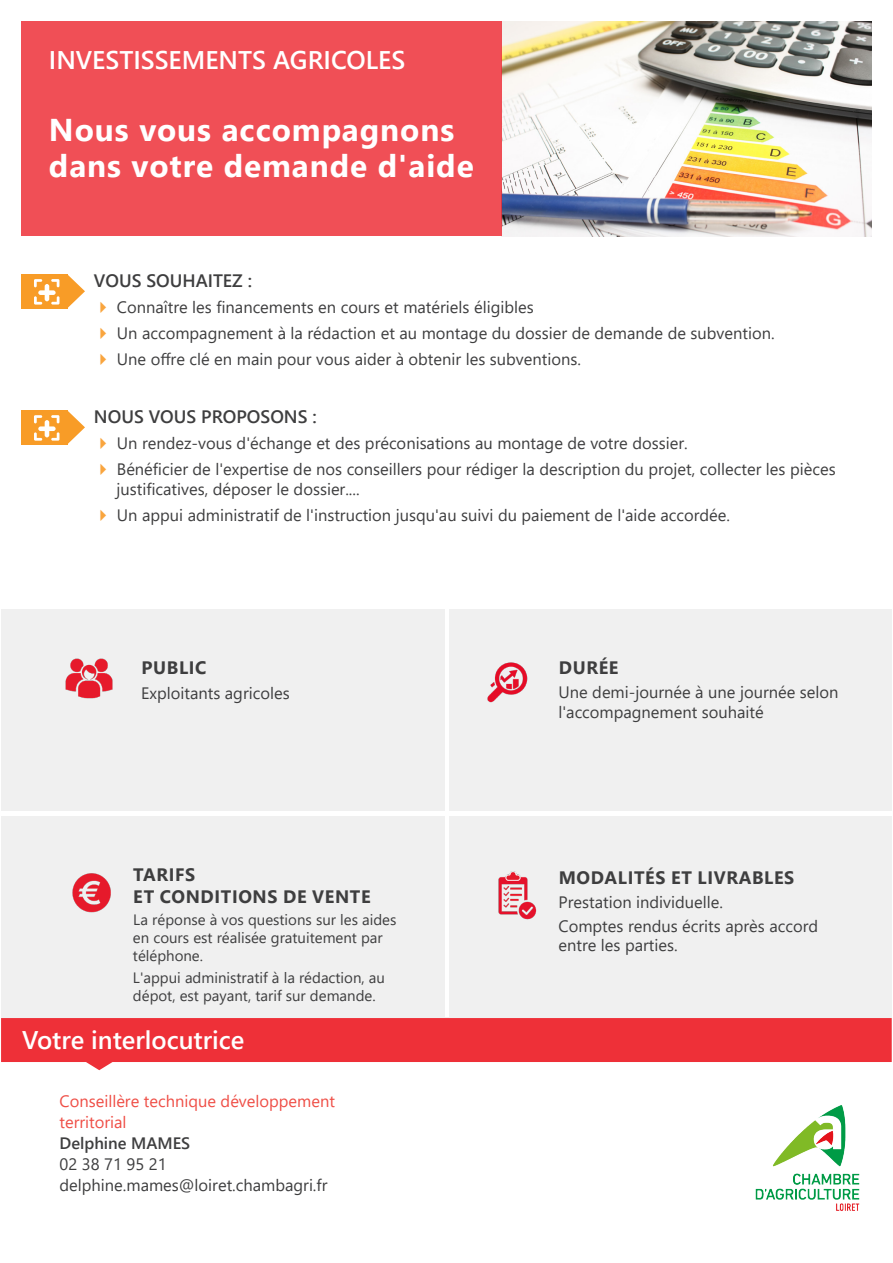
<style>
.page{position:relative;width:893px;height:1263px;background:#fff}
.page>*{position:absolute;margin:0;border:0;box-sizing:border-box;transform-origin:0 0}
.t1{font:700 31.5px/36px "Segoe UI";letter-spacing:.03em;color:#fff}
.t2{font:600 25.5px "Segoe UI";color:#fff}
.t3{font:700 18px "Segoe UI";letter-spacing:.035em;color:#3e3e3f}
.t4{font:600 18px "Segoe UI";color:#3e3e3f}
.t5{font:16.5px/19.8px "Segoe UI";color:#3e3e3f}
.t6{font:16.5px/21px "Segoe UI";color:#ef4e46}
.t7{font:600 16.5px "Segoe UI";color:#3e3e3f}
.t8{font:15px/18px "Segoe UI";color:#3e3e3f}
.s1{color:#f9a53e}
</style>
<div class="page">
<img style="left:502px;top:21px;width:369px;height:215px">
<div style="left:21px;top:21px;width:481px;height:215px;background:#f04f56"></div>
<svg style="left:1px;top:1018px;width:891px;height:52px;fill:#ee3038"></svg>
<div style="left:21px;top:410px;width:46px;height:34px;background:#f89c27"></div>
<svg style="left:67px;top:410px;width:18px;height:34px"></svg>
<svg style="left:34px;top:415px;width:25px;height:26px"></svg>
<div style="left:21px;top:274px;width:46px;height:34px;background:#f89c27"></div>
<svg style="left:67px;top:274px;width:18px;height:34px"></svg>
<svg style="left:34px;top:279px;width:25px;height:26px"></svg>
<div style="left:2px;top:608px;width:890px;height:409px;background:#f0f0f0"></div>
<hr style="left:445px;top:608px;width:4px;height:409px;background:#fff">
<div style="left:0;top:811px;width:893px;height:5px;background:#fff"></div>
<img style="left:65px;top:658px;width:48px;height:41px">
<img style="left:487px;top:662px;width:41px;height:41px">
<img style="left:72px;top:873px;width:39px;height:40px">
<img style="left:498px;top:871px;width:39px;height:49px">
<img style="left:755px;top:1105px;width:105px;height:106px">
<p class="t2" style="left:49px;top:36px;width:358px">INVESTISSEMENTS AGRICOLES</p>
<p class="t1" style="left:49px;top:109px;width:426px">Nous vous accompagnons dans votre demande d'aide</p>
<p class="t4" style="left:94px;top:264px;width:160px">VOUS SOUHAITEZ :</p>
<p class="t5" style="left:94px;top:296px;width:441px"><span class="s1">✔</span> Connaître les financements en cours et matériels éligibles</p>
<p class="t5" style="left:94px;top:322px;width:682px"><span class="s1">✔</span> Un accompagnement à la rédaction et au montage du dossier de demande de subvention.</p>
<p class="t5" style="left:94px;top:348px;width:489px"><span class="s1">✔</span> Une offre clé en main pour vous aider à obtenir les subventions.</p>
<p class="t4" style="left:94px;top:400px;width:224px">NOUS VOUS PROPOSONS :</p>
<p class="t5" style="left:94px;top:432px;width:595px"><span class="s1">✔</span> Un rendez-vous d'échange et des préconisations au montage de votre dossier.</p>
<p class="t5" style="left:94px;top:458px;width:743px"><span class="s1">✔</span> Bénéficier de l'expertise de nos conseillers pour rédiger la description du projet, collecter les pièces</p>
<p class="t5" style="left:117px;top:478px;width:245px">justificatives, déposer le dossier....</p>
<p class="t5" style="left:94px;top:504px;width:638px"><span class="s1">✔</span> Un appui administratif de l'instruction jusqu'au suivi du paiement de l'aide accordée.</p>
<p class="t3" style="left:141px;top:651px;width:66px">PUBLIC</p>
<p class="t5" style="left:141px;top:681px;width:150px">Exploitants agricoles</p>
<p class="t3" style="left:133px;top:858px;width:63px">TARIFS</p>
<p class="t3" style="left:133px;top:879px;width:239px">ET CONDITIONS DE VENTE</p>
<p class="t8" style="left:133px;top:909px;width:265px">La réponse à vos questions sur les aides en cours est réalisée gratuitement par téléphone.</p>
<p class="t8" style="left:133px;top:967px;width:254px">L'appui administratif à la rédaction, au dépot, est payant, tarif sur demande.</p>
<p class="t2" style="left:22px;top:1015px;width:224px">Votre interlocutrice</p>
<p class="t6" style="left:60px;top:1090px;width:277px">Conseillère technique développement territorial</p>
<p class="t7" style="left:60px;top:1128px;width:132px">Delphine MAMES</p>
<p class="t5" style="left:60px;top:1153px;width:109px">02 38 71 95 21</p>
<p class="t5" style="left:60px;top:1174px;width:269px">delphine.mames@loiret.chambagri.fr</p>
<p class="t3" style="left:559px;top:651px;width:61px">DURÉE</p>
<p class="t5" style="left:558px;top:681px;width:282px">Une demi-journée à une journée selon l'accompagnement souhaité</p>
<p class="t3" style="left:559px;top:860px;width:237px">MODALITÉS ET LIVRABLES</p>
<p class="t5" style="left:558px;top:890px;width:166px">Prestation individuelle.</p>
<p class="t5" style="left:558px;top:914px;width:261px">Comptes rendus écrits après accord entre les parties.</p>
</div>
